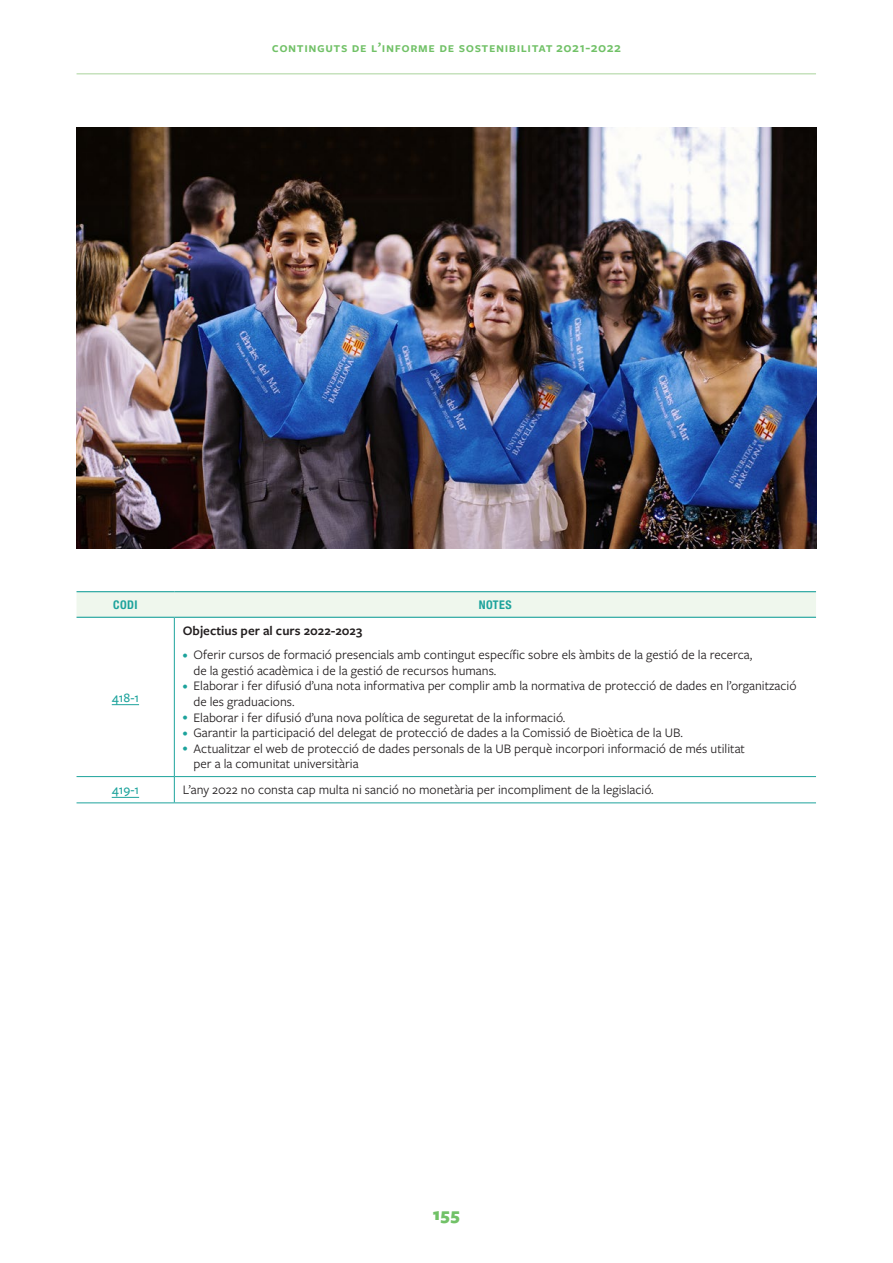
<style>
.page{position:relative;width:893px;height:1263px;background:#fff}
.page>*{position:absolute;margin:0;border:0;box-sizing:border-box;transform-origin:0 0}
.t1{font:900 18px "Freight Sans Pro";color:#71c167}
.t2{font:600 14.25px "Freight Sans Pro";letter-spacing:.04em;color:#71c167}
.Esquema_3_txt{font:13.5px/15.6px "Freight Sans Pro";color:#231f20}
.Esquema_3_txt-2{font:600 13.5px "Freight Sans Pro";color:#231f20}
.Esquema_3_txt-3{font:500 13.5px "Freight Sans Pro";color:#1da39c}
.Esquema_1_nivell{font:700 condensed 12px "Helvetica Neue LT Std";letter-spacing:.04em;color:#1da39c}
.s1{font-size:10.5px;color:#1da39c}
</style>
<div class="page">
<hr style="left:77px;top:73px;width:739px;height:2px;background:#c6e2bd">
<svg style="left:77px;top:592px;width:739px;height:25px;background:#eaf5eb"></svg>
<hr style="left:77px;top:776px;width:97px;height:1px;background:#1da39c">
<hr style="left:174px;top:776px;width:642px;height:1px;background:#1da39c">
<hr style="left:174px;top:802px;width:642px;height:1px;background:#1da39c">
<hr style="left:174px;top:618px;width:1px;height:158px;background:#1da39c">
<svg style="left:174px;top:777px;width:1px;height:25px"></svg>
<hr style="left:77px;top:802px;width:97px;height:1px;background:#1da39c">
<hr style="left:77px;top:591px;width:97px;height:1px;background:#1da39c">
<hr style="left:174px;top:591px;width:642px;height:1px;background:#1da39c">
<hr style="left:77px;top:617px;width:97px;height:1px;background:#1da39c">
<hr style="left:174px;top:617px;width:642px;height:1px;background:#1da39c">
<svg style="left:112px;top:704px;width:27px;height:1px"></svg>
<svg style="left:112px;top:797px;width:27px;height:1px"></svg>
<img style="left:77px;top:128px;width:739px;height:421px">
<p class="t2" style="left:272px;top:38px;width:351px">continguts de l’informe de sostenibilitat 2021-2022</p>
<p class="Esquema_1_nivell" style="left:113px;top:597px;width:26px">CODI</p>
<p class="Esquema_1_nivell" style="left:479px;top:597px;width:34px">NOTES</p>
<p class="Esquema_3_txt-3" style="left:112px;top:688px;width:29px">418-1</p>
<p class="Esquema_3_txt-2" style="left:183px;top:622px;width:181px">Objectius per al curs 2022-2023</p>
<p class="Esquema_3_txt" style="left:193px;top:647px;width:560px;text-indent:-11px"><span class="s1">•</span> Oferir cursos de formació presencials amb contingut específic sobre els àmbits de la gestió de la recerca, de la gestió acadèmica i de la gestió de recursos humans.</p>
<p class="Esquema_3_txt" style="left:193px;top:678px;width:605px;text-indent:-11px"><span class="s1">•</span> Elaborar i fer difusió d’una nota informativa per complir amb la normativa de protecció de dades en l’organització de les graduacions.</p>
<p class="Esquema_3_txt" style="left:183px;top:709px;width:384px"><span class="s1">•</span> Elaborar i fer difusió d’una nova política de seguretat de la informació.</p>
<p class="Esquema_3_txt" style="left:183px;top:724px;width:501px"><span class="s1">•</span> Garantir la participació del delegat de protecció de dades a la Comissió de Bioètica de la UB.</p>
<p class="Esquema_3_txt" style="left:193px;top:740px;width:553px;text-indent:-11px"><span class="s1">•</span> Actualitzar el web de protecció de dades personals de la UB perquè incorpori informació de més utilitat per a la comunitat universitària</p>
<p class="Esquema_3_txt-3" style="left:112px;top:781px;width:29px">419-1</p>
<p class="Esquema_3_txt" style="left:183px;top:782px;width:472px">L’any 2022 no consta cap multa ni sanció no monetària per incompliment de la legislació.</p>
<h1 class="t1" style="left:433px;top:1201px;width:29px">155</h1>
</div>
